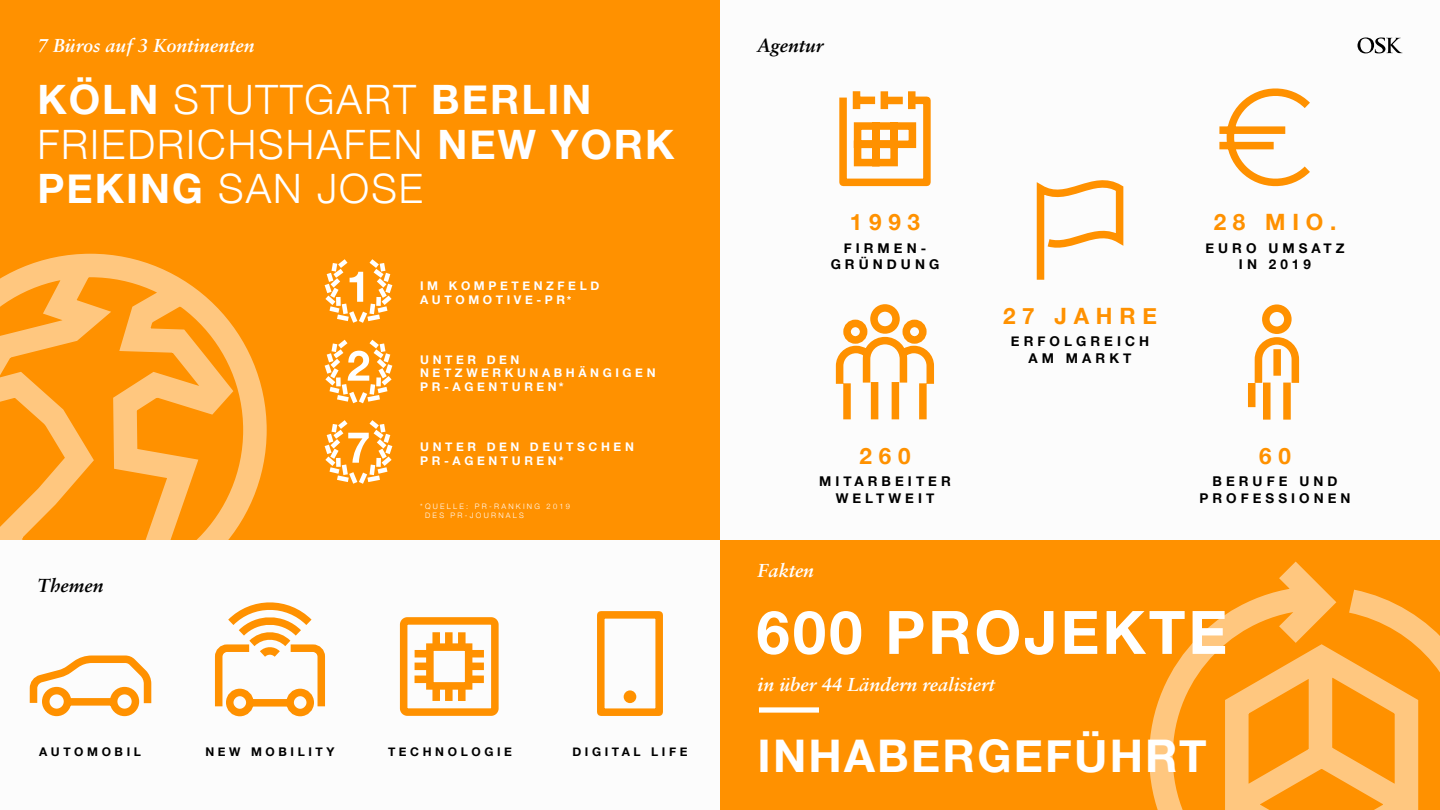
<style>
.page{position:relative;width:1440px;height:810px;background:#fff}
.page>*{position:absolute;margin:0;border:0;box-sizing:border-box;transform-origin:0 0}
.t1{font:700 60px "Helvetica Neue";letter-spacing:.05em;color:#fff}
.t2{font:700 45px "Helvetica Neue";letter-spacing:.05em;color:#fff}
.t3{font:300 40.5px/44.2px "Helvetica Neue";letter-spacing:.05em;color:#fff}
.t4{font:700 22.5px "Helvetica Neue";letter-spacing:.3em;color:#ff9100}
.t5{font:italic 700 18.75px "Sabon";color:#fff}
.t6{font:italic 700 18.75px "Sabon";color:#000}
.t7{font:700 13.5px/16.2px "Helvetica Neue";letter-spacing:.3em;color:#000;text-align:center}
.t8{font:700 12px/13.5px "Helvetica Neue";letter-spacing:.3em;color:#fff}
.t9{font:700 12px "Helvetica Neue";letter-spacing:.3em;color:#000}
.t10{font:300 7.5px/9px "Helvetica Neue";letter-spacing:.3em;color:#fff}
.s1{font-weight:700}
.s2{font-size:11.25px}
</style>
<div class="page">
<div style="left:0;top:0;width:720px;height:540px;background:#ff9100"></div>
<svg style="left:0;top:253px;width:267px;height:287px"></svg>
<div style="left:720px;top:540px;width:720px;height:270px;background:#ff9100"></div>
<svg style="left:1149px;top:561px;width:291px;height:249px"></svg>
<svg style="left:835px;top:304px;width:100px;height:116px"></svg>
<svg style="left:29px;top:655px;width:123px;height:62px"></svg>
<svg style="left:214px;top:602px;width:112px;height:115px"></svg>
<div style="left:400px;top:617px;width:99px;height:99px;border:8px solid #ff9100;border-radius:4px"></div>
<div style="left:426px;top:643px;width:46px;height:47px;border:8px solid #ff9100"></div>
<div style="left:432px;top:632px;width:8px;height:17px;background:#ff9100"></div>
<div style="left:445px;top:632px;width:8px;height:17px;background:#ff9100"></div>
<div style="left:458px;top:632px;width:8px;height:17px;background:#ff9100"></div>
<div style="left:432px;top:684px;width:8px;height:17px;background:#ff9100"></div>
<div style="left:445px;top:684px;width:8px;height:17px;background:#ff9100"></div>
<div style="left:458px;top:684px;width:8px;height:17px;background:#ff9100"></div>
<div style="left:467px;top:650px;width:17px;height:7px;background:#ff9100"></div>
<div style="left:467px;top:663px;width:17px;height:7px;background:#ff9100"></div>
<div style="left:467px;top:676px;width:17px;height:7px;background:#ff9100"></div>
<div style="left:415px;top:650px;width:16px;height:7px;background:#ff9100"></div>
<div style="left:415px;top:663px;width:16px;height:7px;background:#ff9100"></div>
<div style="left:415px;top:676px;width:16px;height:7px;background:#ff9100"></div>
<div style="left:597px;top:611px;width:66px;height:105px;border:8px solid #ff9100"></div>
<div style="left:624px;top:690px;width:12px;height:13px;background:#ff9100;border-radius:50%"></div>
<svg style="left:1219px;top:88px;width:91px;height:99px"></svg>
<svg style="left:1248px;top:304px;width:52px;height:116px"></svg>
<svg style="left:1036px;top:180px;width:88px;height:100px"></svg>
<svg style="left:839px;top:91px;width:92px;height:96px"></svg>
<svg style="left:324px;top:259px;width:69px;height:64px"></svg>
<svg style="left:324px;top:339px;width:69px;height:65px"></svg>
<svg style="left:324px;top:420px;width:69px;height:64px"></svg>
<div style="left:759px;top:707px;width:60px;height:6px;background:#fff"></div>
<svg style="left:1358px;top:38px;width:45px;height:15px"></svg>
<h3 class="t5" style="left:38px;top:34px;width:219px">7 Büros auf 3 Kontinenten</h3>
<h3 class="t3" style="left:37px;top:75px;width:638px"><span class="s1">KÖLN</span> STUTTGART <span class="s1">BERLIN<br></span>FRIEDRICHSHAFEN <span class="s1">NEW YORK<br>PEKING</span> SAN JOSE</h3>
<p class="t8" style="left:420px;top:279px;width:181px">IM KOMPETENZFELD<br>AUTOMOTIVE-PR<span class="s2">*</span></p>
<p class="t8" style="left:420px;top:353px;width:237px">UNTER DEN<br>NETZWERKUNABHÄNGIGEN<br>PR-AGENTUREN*</p>
<p class="t8" style="left:420px;top:440px;width:215px">UNTER DEN DEUTSCHEN<br>PR-AGENTUREN*</p>
<h3 class="t6" style="left:37px;top:574px;width:67px">Themen</h3>
<p class="t10" style="left:425px;top:502px;width:146px;text-indent:-5px">*QUELLE: PR-RANKING 2019<br>DES PR-JOURNALS</p>
<p class="t9" style="left:39px;top:742px;width:103px">AUTOMOBIL</p>
<p class="t9" style="left:205px;top:742px;width:131px">NEW MOBILITY</p>
<p class="t9" style="left:388px;top:742px;width:125px">TECHNOLOGIE</p>
<p class="t9" style="left:572px;top:742px;width:117px">DIGITAL LIFE</p>
<h3 class="t6" style="left:758px;top:34px;width:67px">Agentur</h3>
<h3 class="t4" style="left:850px;top:205px;width:72px">1993</h3>
<p class="t7" style="left:831px;top:240px;width:110px">FIRMEN-<br>GRÜNDUNG</p>
<h3 class="t4" style="left:859px;top:438px;width:53px">260</h3>
<p class="t7" style="left:819px;top:474px;width:133px">MITARBEITER<br>WELTWEIT</p>
<h3 class="t5" style="left:758px;top:560px;width:58px">Fakten</h3>
<h3 class="t4" style="left:1003px;top:298px;width:155px">27 JAHRE</h3>
<p class="t7" style="left:1011px;top:334px;width:140px">ERFOLGREICH<br>AM MARKT</p>
<h3 class="t4" style="left:1214px;top:205px;width:124px">28 MIO.</h3>
<p class="t7" style="left:1205px;top:240px;width:141px">EURO UMSATZ<br>IN 2019</p>
<h3 class="t4" style="left:1259px;top:438px;width:33px">6 0</h3>
<p class="t7" style="left:1199px;top:474px;width:153px">BERUFE UND<br>PROFESSIONEN</p>
<h1 class="t1" style="left:756px;top:585px;width:472px">600 PROJEKTE</h1>
<h3 class="t5" style="left:758px;top:673px;width:239px">in über 44 Ländern realisiert</h3>
<h2 class="t2" style="left:758px;top:721px;width:451px">INHABERGEFÜHRT</h2>
</div>
